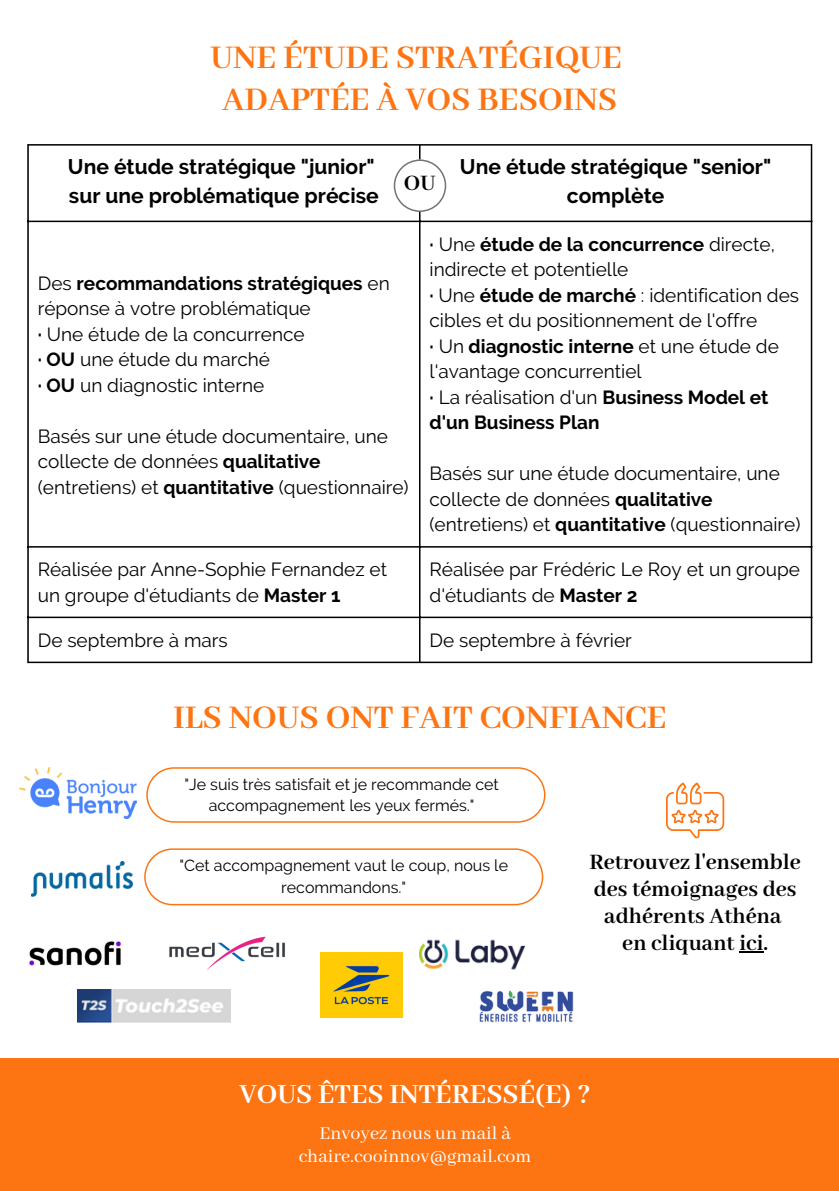
<style>
.page{position:relative;width:839px;height:1191px;background:#fff}
.page>*{position:absolute;margin:0;border:0;box-sizing:border-box;transform-origin:0 0}
.t1{font:700 36px "Abhaya Libre";color:#fd7513}
.t2{font:700 30px "Abhaya Libre";color:#fff}
.t3{font:700 24px/27px "Abhaya Libre";color:#000;text-align:center}
.t4{font:700 21px/28.4px "Raleway";color:#000;text-align:center}
.t5{font:20px "Abhaya Libre";color:#fff}
.t6{font:19px/25.6px "Raleway";color:#000}
.t7{font:700 19px/25.6px "Raleway";color:#000}
.t8{font:16px/21.4px "Raleway";color:#000;text-align:center}
.s1{font-weight:700}
.s2{font-weight:400}
</style>
<div class="page">
<hr style="left:27px;top:146px;width:2px;height:516px;background:#000">
<hr style="left:419px;top:146px;width:1px;height:516px;background:#000">
<hr style="left:810px;top:146px;width:2px;height:516px;background:#000">
<hr style="left:27px;top:144px;width:785px;height:2px;background:#000">
<hr style="left:27px;top:221px;width:785px;height:1px;background:#000">
<hr style="left:27px;top:546px;width:785px;height:2px;background:#000">
<hr style="left:27px;top:617px;width:785px;height:1px;background:#000">
<hr style="left:27px;top:662px;width:785px;height:1px;background:#000">
<div style="left:0;top:1059px;width:838px;height:132px;background:#fd7513"></div>
<svg style="left:146px;top:767px;width:399px;height:56px"></svg>
<img style="left:19px;top:767px;width:117px;height:51px">
<svg style="left:144px;top:848px;width:399px;height:57px"></svg>
<img style="left:32px;top:861px;width:101px;height:36px">
<svg style="left:666px;top:782px;width:58px;height:57px"></svg>
<svg style="left:394px;top:159px;width:52px;height:53px"></svg>
<img style="left:29px;top:941px;width:92px;height:25px">
<img style="left:161px;top:894px;width:135px;height:96px">
<img style="left:78px;top:990px;width:153px;height:33px">
<img style="left:320px;top:953px;width:83px;height:64px">
<img style="left:420px;top:939px;width:105px;height:31px">
<img style="left:479px;top:990px;width:95px;height:32px">
<hr style="left:739px;top:951px;width:24px;height:2px;background:#000">
<p class="t1" style="left:210px;top:37px;width:413px">UNE ÉTUDE STRATÉGIQUE</p>
<p class="t1" style="left:222px;top:79px;width:396px">ADAPTÉE À VOS BESOINS</p>
<p class="t4" style="left:68px;top:153px;width:308px">Une étude stratégique "junior"</p>
<p class="t4" style="left:69px;top:181px;width:311px">sur une problématique précise</p>
<p class="t3" style="left:404px;top:170px;width:33px">OU</p>
<p class="t4" style="left:460px;top:153px;width:313px">Une étude stratégique "senior" complète</p>
<p class="t6" style="left:38px;top:270px;width:353px">Des <span class="s1">recommandations stratégiques</span> en réponse à votre problématique</p>
<p class="t6" style="left:38px;top:321px;width:268px"><span class="s1">·</span> Une étude de la concurrence</p>
<p class="t6" style="left:38px;top:347px;width:234px"><span class="s1">· OU</span> une étude du marché</p>
<p class="t6" style="left:38px;top:372px;width:228px"><span class="s1">· OU</span> un diagnostic interne</p>
<p class="t6" style="left:38px;top:423px;width:372px">Basés sur une étude documentaire, une collecte de données <span class="s1">qualitative </span>(entretiens) et <span class="s1">quantitative</span> (questionnaire)</p>
<p class="t6" style="left:429px;top:231px;width:347px"><span class="s1">·</span> Une <span class="s1">étude de la concurrence</span> directe, indirecte et potentielle</p>
<p class="t6" style="left:429px;top:282px;width:371px"><span class="s1">·</span> Une <span class="s1">étude de marché</span> : identification des cibles et du positionnement de l'offre</p>
<p class="t6" style="left:429px;top:333px;width:351px"><span class="s1">·</span> Un <span class="s1">diagnostic interne</span> et une étude de l'avantage concurrentiel</p>
<p class="t7" style="left:429px;top:384px;width:340px">· <span class="s2">La réalisation d'un</span> Business Model et d'un Business Plan</p>
<p class="t6" style="left:429px;top:461px;width:372px">Basés sur une étude documentaire, une collecte de données <span class="s1">qualitative </span>(entretiens) et <span class="s1">quantitative</span> (questionnaire)</p>
<p class="t6" style="left:38px;top:557px;width:351px">Réalisée par Anne-Sophie Fernandez et un groupe d'étudiants de <span class="s1">Master 1</span></p>
<p class="t6" style="left:429px;top:557px;width:372px">Réalisée par Frédéric Le Roy et un groupe d'étudiants de <span class="s1">Master 2</span></p>
<p class="t6" style="left:38px;top:627px;width:191px">De septembre à mars</p>
<p class="t6" style="left:429px;top:627px;width:204px">De septembre à février</p>
<p class="t1" style="left:173px;top:697px;width:495px">ILS NOUS ONT FAIT CONFIANCE</p>
<p class="t8" style="left:184px;top:773px;width:316px">"Je suis très satisfait et je recommande cet accompagnement les yeux fermés."</p>
<p class="t8" style="left:179px;top:855px;width:330px">"Cet accompagnement vaut le coup, nous le recommandons."</p>
<p class="t3" style="left:589px;top:849px;width:213px">Retrouvez l'ensemble des témoignages des adhérents Athéna</p>
<p class="t3" style="left:622px;top:930px;width:147px">en cliquant ici.</p>
<p class="t2" style="left:239px;top:1078px;width:353px">VOUS ÊTES INTÉRESSÉ(E) ?</p>
<p class="t5" style="left:319px;top:1122px;width:193px">Envoyez nous un mail à</p>
<p class="t5" style="left:299px;top:1145px;width:234px">chaire.cooinnov@gmail.com</p>
</div>
